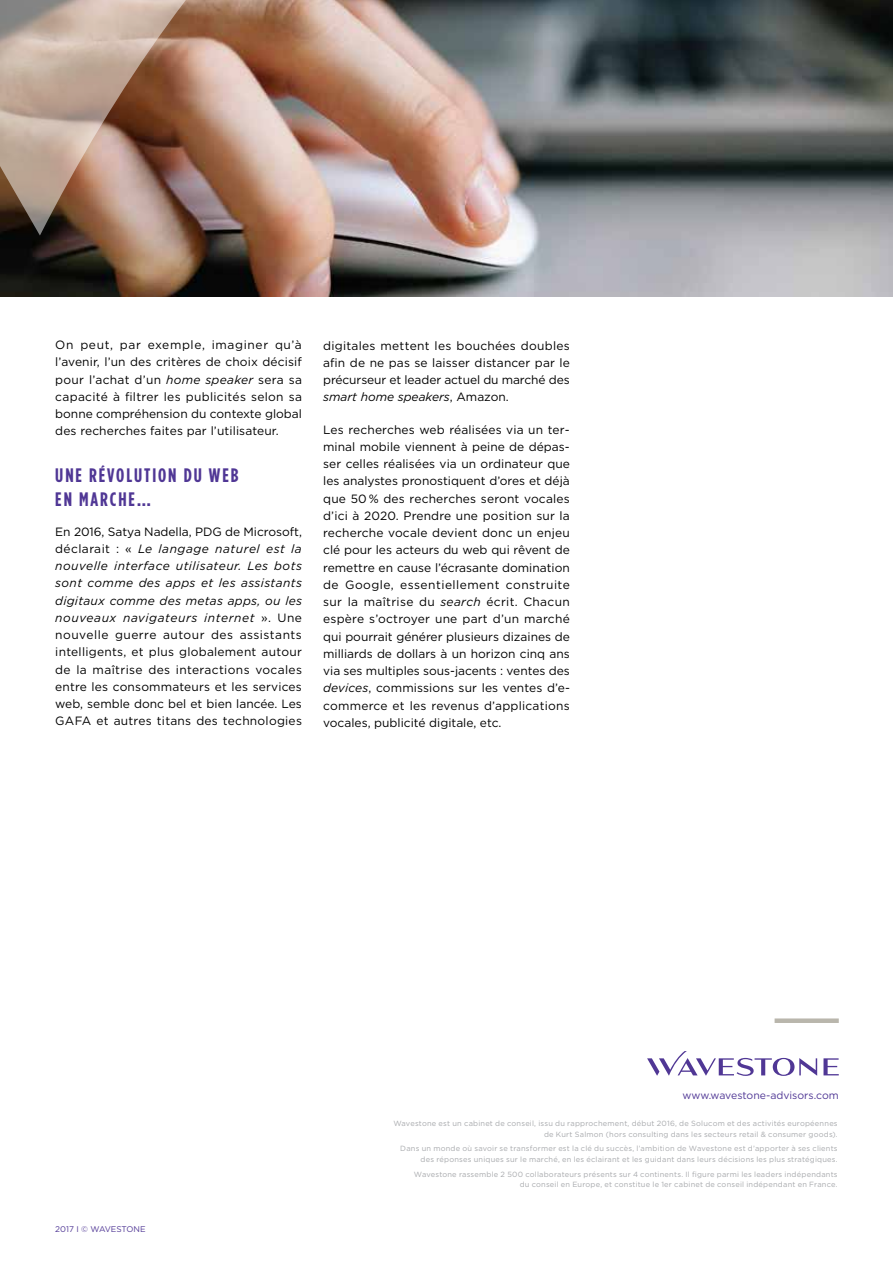
<style>
.page{position:relative;width:893px;height:1263px;background:#fff}
.page>*{position:absolute;margin:0;border:0;box-sizing:border-box;transform-origin:0 0}
.t1{font:700 19.5px/23.4px "Gotham Condensed";letter-spacing:.1em;color:#503795}
.t2{font:12px/17.2px "Gotham";color:#000;text-align:justify}
.t3{font:10.5px "Gotham";letter-spacing:-.01em;color:#503795}
.t4{font:8.25px "Gotham";color:#503795}
.t5{font:7.5px/10.5px "Gotham";letter-spacing:.03em;color:#a7a9ac;text-align:right}
.s1{font-style:italic}
</style>
<div class="page">
<svg style="left:823px;top:1058px;width:16px;height:17px"></svg>
<svg style="left:647px;top:1051px;width:170px;height:25px"></svg>
<div style="left:775px;top:1018px;width:64px;height:5px;background:#b9b6ac"></div>
<img style="left:0;top:0;width:893px;height:296px">
<svg style="left:0;top:0;width:323px;height:236px;background:#aa8977"></svg>
<p class="t2" style="left:55px;top:336px;width:248px">On peut, par exemple, imaginer qu’à l’avenir, l’un des critères de choix décisif pour l’achat d’un <span class="s1">home speaker</span> sera sa capacité à filtrer les publicités selon sa bonne compréhension du contexte global des recherches faites par l’utilisateur.</p>
<h1 class="t1" style="left:55px;top:463px;width:185px">UNE RÉVOLUTION DU WEB<br>EN MARCHE…</h1>
<p class="t2" style="left:55px;top:522px;width:248px">En 2016, Satya Nadella, PDG de M icrosoft, déclarait : « <span class="s1">Le langage naturel est la nouvelle interface utilisateur. Les bots sont comme des apps et les assistants digitaux comme des metas apps, ou les nouveaux navigateurs internet</span> ». U ne nouvelle guerre autour des assistants intelligents, et plus globalement autour de la maîtrise des interactions vocales entre les consommateurs et les services web, semble donc bel et bien lancée. Les GAFA et autres titans des technologies</p>
<p class="t2" style="left:323px;top:337px;width:248px">digitales mettent les bouchées doubles afin de ne pas se laisser distancer par le précurseur et leader actuel du marché des <span class="s1">smart home speakers</span>, Amazon.</p>
<p class="t2" style="left:323px;top:420px;width:248px">Les recherches web réalisées via un ter&shy;minal mobile viennent à peine de dépas&shy;ser celles réalisées via un ordinateur que les analystes pronostiquent d’ores et déjà que 50 % des recherches seront vocales d’ici à 2020. Prendre une position sur la recherche vocale devient donc un enjeu clé pour les acteurs du web qui rêvent de remettre en cause l’écrasante domination de Google, essentiellement construite sur la maîtrise du <span class="s1">search</span> écrit. Chacun espère s’octroyer une part d’un marché qui pourrait générer plusieurs dizaines de milliards de dollars à un horizon cinq ans via ses multiples sous-jacents : ventes des <span class="s1">devices</span>, commissions sur les ventes d’e&shy;commerce et les revenus d’applications vocales, publicité digitale, etc.</p>
<p class="t4" style="left:55px;top:1224px;width:92px">2017 I © wavestone</p>
<p class="t3" style="left:683px;top:1089px;width:158px">www.wavestone-advisors.com</p>
<p class="t5" style="left:393px;top:1118px;width:446px">Wavestone est un cabinet de conseil, issu du rapprochement, début 2016, de Solucom et des activités européennes de Kurt Salmon (hors consulting dans les secteurs retail &amp; consumer goods).</p>
<p class="t5" style="left:400px;top:1143px;width:439px">Dans un monde où savoir se transformer est la clé du succès, l’ambition de Wavestone est d’apporter à ses clients des réponses uniques sur le marché, en les éclairant et les guidant dans leurs décisions les plus stratégiques.</p>
<p class="t5" style="left:414px;top:1168px;width:425px">Wavestone rassemble 2 500 collaborateurs présents sur 4 continents. I l figure parmi les leaders indépendants du conseil en Europe, et constitue le 1er cabinet de conseil indépendant en France.</p>
</div>
